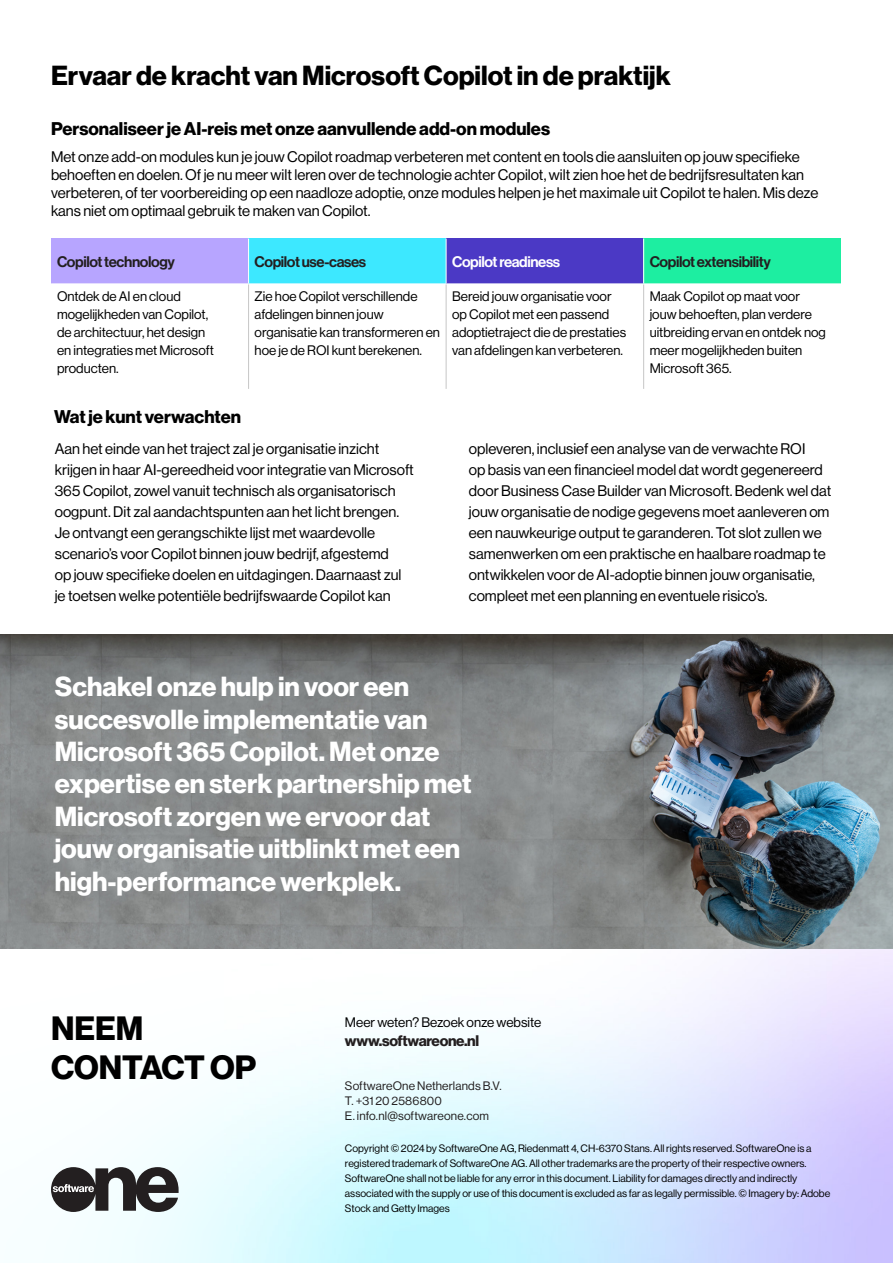
<style>
.page{position:relative;width:893px;height:1263px;background:#fff}
.page>*{position:absolute;margin:0;border:0;box-sizing:border-box;transform-origin:0 0}
.CONTACT_US{font:700 33px/39.6px "Haas Grot Disp 75";color:#000}
.Headline{font:700 27px/32.4px "Haas Grot Disp 75";color:#fff}
.Headline-2{font:700 27px "Haas Grot Disp 75";color:#000}
.Headline-3{font:700 18px "Haas Grot Disp 75";color:#000}
.Bullets_copy{font:15px/21px "Haas Grot Disp 55 Roman";color:#000}
.Body_Text{font:15px/18px "Haas Grot Disp 55 Roman";color:#000}
.t1{font:500 15px "Haas Grot Disp 65";letter-spacing:-.025em;color:#231f20}
.t2{font:700 15px "Haas Grot Disp 75";letter-spacing:-.025em;color:#231f20}
.t3{font:500 15px "Haas Grot Disp 65";letter-spacing:-.025em;color:#fff}
.Body_Text-2{font:13.5px/18px "Haas Grot Disp 55 Roman";color:#000}
.Hyperlinks_Copyright{font:12px "N Haas Grotesk DS Pro 55 Rg";letter-spacing:.015em;color:#231f20}
.Body_Text-3{font:10.5px/15px "Haas Grot Disp 55 Roman";color:#000}
</style>
<div class="page">
<img style="left:0;top:634px;width:227px;height:629px">
<img style="left:225px;top:948px;width:668px;height:315px">
<div style="left:51px;top:239px;width:198px;height:45px;background:#b7a5ff"></div>
<div style="left:249px;top:239px;width:197px;height:45px;background:#3de8ff"></div>
<div style="left:446px;top:239px;width:198px;height:45px;background:#4b39c5"></div>
<div style="left:644px;top:239px;width:197px;height:45px;background:#1deea1"></div>
<hr style="left:248px;top:284px;width:1px;height:105px;background:#c6c6c6">
<hr style="left:446px;top:284px;width:1px;height:105px;background:#c6c6c6">
<hr style="left:643px;top:284px;width:1px;height:105px;background:#c6c6c6">
<hr style="left:248px;top:239px;width:1px;height:44px;background:#fff">
<hr style="left:446px;top:239px;width:1px;height:44px;background:#fff">
<hr style="left:643px;top:239px;width:1px;height:44px;background:#fff">
<hr style="left:51px;top:283px;width:198px;height:1px;background:#fff">
<hr style="left:249px;top:283px;width:197px;height:1px;background:#fff">
<hr style="left:446px;top:283px;width:198px;height:1px;background:#fff">
<hr style="left:644px;top:283px;width:197px;height:1px;background:#fff">
<svg style="left:51px;top:1167px;width:128px;height:45px"></svg>
<img style="left:0;top:635px;width:893px;height:313px">
<p class="Headline-2" style="left:51px;top:60px;width:621px">Ervaar de kracht van Microsoft Copilot in de praktijk</p>
<p class="Headline-3" style="left:51px;top:118px;width:501px">Personaliseer je AI-reis met onze aanvullende add-on modules</p>
<p class="Body_Text" style="left:51px;top:148px;width:769px">Met onze add-on modules kun je jouw Copilot roadmap verbeteren met content en tools die aansluiten op jouw specifieke behoeften en doelen. Of je nu meer wilt leren over de technologie achter Copilot, wilt zien hoe het de bedrijfsresultaten kan verbeteren, of ter voorbereiding op een naadloze adoptie, onze modules helpen je het maximale uit Copilot te halen. Mis deze kans niet om optimaal gebruik te maken van Copilot.</p>
<p class="t1" style="left:57px;top:253px;width:119px">Copilot technology</p>
<p class="t1" style="left:255px;top:253px;width:113px">Copilot use-cases</p>
<p class="t3" style="left:452px;top:253px;width:110px">Copilot readiness</p>
<p class="t1" style="left:650px;top:253px;width:123px">Copilot extensibility</p>
<p class="Body_Text-2" style="left:57px;top:287px;width:158px">Ontdek de AI en cloud mogelijkheden van Copilot, de architectuur, het design en integraties met Microsoft producten.</p>
<p class="Body_Text-2" style="left:255px;top:287px;width:187px">Zie hoe Copilot verschillende afdelingen binnen jouw organisatie kan transformeren en hoe je de ROI kunt berekenen.</p>
<p class="Body_Text-2" style="left:452px;top:287px;width:176px">Bereid jouw organisatie voor op Copilot met een passend adoptietraject die de prestaties van afdelingen kan verbeteren.</p>
<p class="Body_Text-2" style="left:650px;top:287px;width:178px">Maak Copilot op maat voor jouw behoeften, plan verdere uitbreiding ervan en ontdek nog meer mogelijkheden buiten<br>Microsoft 365.</p>
<p class="Headline-3" style="left:54px;top:406px;width:189px">Wat je kunt verwachten</p>
<p class="Bullets_copy" style="left:55px;top:438px;width:361px">Aan het einde van het traject zal je organisatie inzicht krijgen in haar AI-gereedheid voor integratie van Microsoft 365 Copilot, zowel vanuit technisch als organisatorisch oogpunt. Dit zal aandachtspunten aan het licht brengen.<br>Je ontvangt een gerangschikte lijst met waardevolle scenario’s voor Copilot binnen jouw bedrijf, afgestemd<br>op jouw specifieke doelen en uitdagingen. Daarnaast zul je toetsen welke potentiële bedrijfswaarde Copilot kan</p>
<p class="Bullets_copy" style="left:469px;top:438px;width:364px">opleveren, inclusief een analyse van de verwachte ROI<br>op basis van een financieel model dat wordt gegenereerd door Business Case Builder van Microsoft. Bedenk wel dat jouw organisatie de nodige gegevens moet aanleveren om een nauwkeurige output te garanderen. Tot slot zullen we samenwerken om een praktische en haalbare roadmap te ontwikkelen voor de AI-adoptie binnen jouw organisatie, compleet met een planning en eventuele risico’s.</p>
<p class="Headline" style="left:55px;top:671px;width:418px">Schakel onze hulp in voor een succesvolle implementatie van<br>Microsoft 365 Copilot. Met onze expertise en sterk partnership met<br>Microsoft zorgen we ervoor dat jouw organisatie uitblinkt met een high-performance werkplek.</p>
<p class="CONTACT_US" style="left:51px;top:1009px;width:207px">NEEM<br>CONTACT OP</p>
<p class="Body_Text-2" style="left:345px;top:1013px;width:198px">Meer weten? Bezoek onze website</p>
<p class="t2" style="left:345px;top:1032px;width:136px">www.softwareone.nl</p>
<p class="Hyperlinks_Copyright" style="left:345px;top:1079px;width:158px">SoftwareOne Netherlands B.V.</p>
<p class="Hyperlinks_Copyright" style="left:345px;top:1094px;width:99px">T. +31 20 2586800</p>
<p class="Hyperlinks_Copyright" style="left:345px;top:1109px;width:146px">E. info.nl@softwareone.com</p>
<p class="Body_Text-3" style="left:345px;top:1141px;width:487px">Copyright © 2024 by SoftwareOne AG, Riedenmatt 4, CH-6370 Stans. All rights reserved. SoftwareOne is a registered trademark of SoftwareOne AG. All other trademarks are the property of their respective owners.<br>SoftwareOne shall not be liable for any error in this document. Liability for damages directly and indirectly associated with the supply or use of this document is excluded as far as legally permissible. © Imagery by: Adobe Stock and Getty Images</p>
</div>
